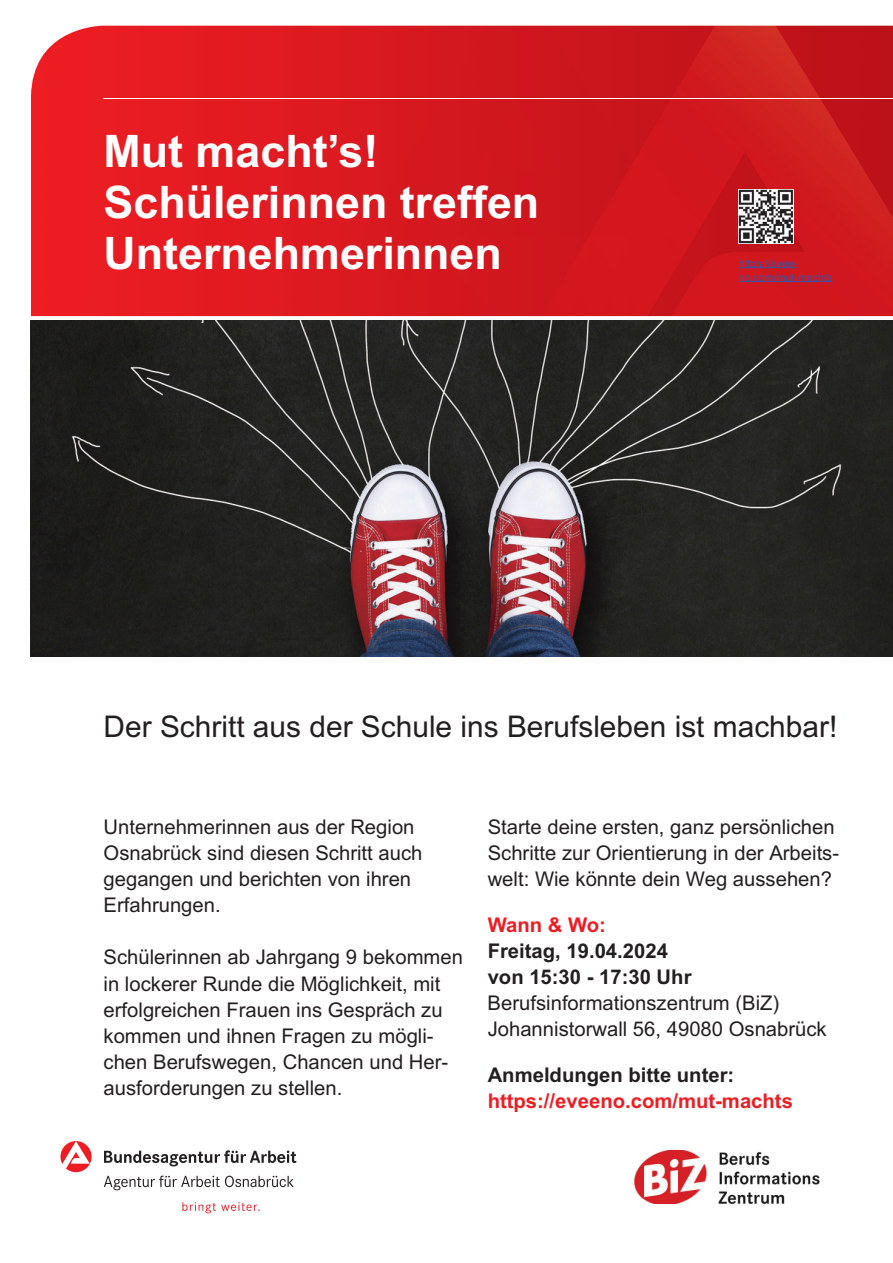
<style>
.page{position:relative;width:893px;height:1263px;background:#fff}
.page>*{position:absolute;margin:0;border:0;box-sizing:border-box;transform-origin:0 0}
.t1{font:700 44.85px/51.2px "JC Arial";color:#fff}
.t2{font:29.85px "JC Arial";color:#231f20}
.t3{font:20.25px/26.1px "JC Arial";color:#231f20}
.t4{font:700 20.25px/26.1px "JC Arial";color:#231f20}
.t5{font:700 20.25px "JC Arial";color:#ee1d23}
.t6{font:10.65px/13.8px "JC Arial";color:#3853a3}
</style>
<div class="page">
<img style="left:31px;top:26px;width:862px;height:290px">
<hr style="left:104px;top:98px;width:789px;height:1px;background:#fffefc">
<img style="left:31px;top:321px;width:862px;height:335px">
<img style="left:739px;top:189px;width:54px;height:54px">
<hr style="left:739px;top:267px;width:58px;height:1px;background:#3853a3">
<hr style="left:739px;top:281px;width:93px;height:1px;background:#3853a3">
<svg style="left:104px;top:1175px;width:190px;height:15px"></svg>
<svg style="left:104px;top:1150px;width:192px;height:16px"></svg>
<svg style="left:60px;top:1141px;width:32px;height:31px"></svg>
<svg style="left:182px;top:1202px;width:78px;height:11px"></svg>
<img style="left:635px;top:1150px;width:185px;height:53px">
<h1 class="t1" style="left:104px;top:126px;width:437px">Mut macht’s!<br>Schülerinnen treffen<br>Unternehmerinnen</h1>
<p class="t6" style="left:739px;top:256px;width:95px">https://evee&shy;no.com/mut-machts</p>
<h2 class="t2" style="left:104px;top:709px;width:735px">Der Schritt aus der Schule ins Berufsleben ist machbar!</h2>
<p class="t3" style="left:104px;top:814px;width:320px">Unternehmerinnen aus der Region<br>Osnabrück sind diesen Schritt auch gegangen und berichten von ihren<br>Erfahrungen.</p>
<p class="t3" style="left:104px;top:944px;width:361px">Schülerinnen ab Jahrgang 9 bekommen in lockerer Runde die Möglichkeit, mit erfolgreichen Frauen ins Gespräch zu kommen und ihnen Fragen zu mögli&shy;chen Berufswegen, Chancen und Her&shy;ausforderungen zu stellen.</p>
<p class="t3" style="left:488px;top:814px;width:353px">Starte deine ersten, ganz persönlichen<br>Schritte zur Orientierung in der Arbeits&shy;welt: Wie könnte dein Weg aussehen?</p>
<p class="t5" style="left:488px;top:913px;width:120px">Wann &amp; Wo:</p>
<p class="t4" style="left:488px;top:938px;width:205px">Freitag, 19.04.2024 von 15:30 - 17:30 Uhr</p>
<p class="t3" style="left:488px;top:990px;width:341px">Berufsinformationszentrum (BiZ)<br>Johannistorwall 56, 49080 Osnabrück</p>
<p class="t4" style="left:488px;top:1061px;width:248px">Anmeldungen bitte unter:</p>
<p class="t5" style="left:488px;top:1089px;width:307px">https://eveeno.com/mut-machts</p>
</div>
